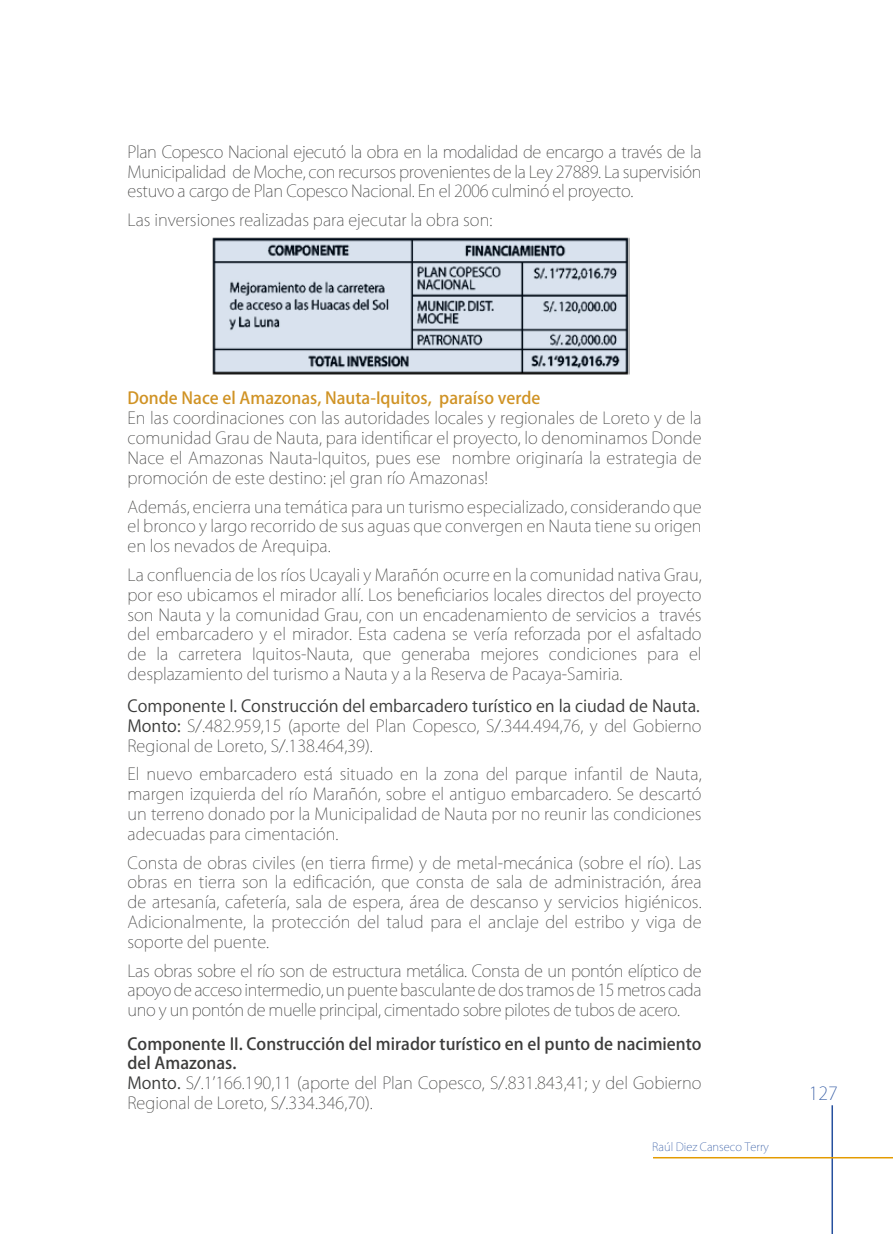
<style>
.page{position:relative;width:893px;height:1234px;background:#fff}
.page>*{position:absolute;margin:0;border:0;box-sizing:border-box;transform-origin:0 0}
.t1{font:200 18px "Koz Go Pro";color:#26509e}
.t2{font:200 16.5px/19.8px "Koz Go Pro";color:#3c3c3b;text-align:justify}
.t3{font:500 16.5px "Koz Go Pro";color:#d09325}
.t4{font:200 11.25px "Koz Go Pro";color:#26509e}
.s1{font-weight:400}
.s2{font-weight:500}
</style>
<div class="page">
<hr style="left:831px;top:1104px;width:2px;height:129px;background:#26509e">
<hr style="left:653px;top:1156px;width:240px;height:2px;background:#e49b00">
<img style="left:212px;top:237px;width:417px;height:138px">
<svg style="left:213px;top:238px;width:415px;height:133px;background:#b3bcc8"></svg>
<p class="t2" style="left:128px;top:142px;width:576px">Plan Copesco Nacional ejecutó la obra en la modalidad de encargo a través de la Municipalidad de Moche, con recursos provenientes de la Ley 27889. La supervisión estuvo a cargo de Plan Copesco Nacional. En el 2006 culminó el proyecto.</p>
<p class="t2" style="left:128px;top:210px;width:366px">Las inversiones realizadas para ejecutar la obra son:</p>
<p class="t3" style="left:128px;top:388px;width:414px">Donde Nace el Amazonas, Nauta-Iquitos, paraíso verde</p>
<p class="t2" style="left:128px;top:408px;width:576px">En las coordinaciones con las autoridades locales y regionales de Loreto y de la comunidad Grau de Nauta, para identificar el proyecto, lo denominamos Donde Nace el Amazonas Nauta-Iquitos, pues ese nombre originaría la estrategia de promoción de este destino: ¡el gran río Amazonas!</p>
<p class="t2" style="left:128px;top:496px;width:576px">Además, encierra una temática para un turismo especializado, considerando que el bronco y largo recorrido de sus aguas que convergen en Nauta tiene su origen en los nevados de Arequipa.</p>
<p class="t2" style="left:128px;top:564px;width:576px">La confluencia de los ríos Ucayali y Marañón ocurre en la comunidad nativa Grau, por eso ubicamos el mirador allí. Los beneficiarios locales directos del proyecto son Nauta y la comunidad Grau, con un encadenamiento de servicios a través del embarcadero y el mirador. Esta cadena se vería reforzada por el asfaltado de la carretera Iquitos-Nauta, que generaba mejores condiciones para el desplazamiento del turismo a Nauta y a la Reserva de Pacaya-Samiria.</p>
<p class="t2" style="left:128px;top:695px;width:576px"><span class="s1">Componente I. Construcción del embarcadero turístico en la ciudad de Nauta.<br>Monto:</span> S/.482.959,15 (aporte del Plan Copesco, S/.344.494,76, y del Gobierno Regional de Loreto, S/.138.464,39).</p>
<p class="t2" style="left:128px;top:764px;width:576px">El nuevo embarcadero está situado en la zona del parque infantil de Nauta, margen izquierda del río Marañón, sobre el antiguo embarcadero. Se descartó un terreno donado por la Municipalidad de Nauta por no reunir las condiciones adecuadas para cimentación.</p>
<p class="t2" style="left:128px;top:852px;width:576px">Consta de obras civiles (en tierra firme) y de metal-mecánica (sobre el río). Las obras en tierra son la edificación, que consta de sala de administración, área de artesanía, cafetería, sala de espera, área de descanso y servicios higiénicos.<br>Adicionalmente, la protección del talud para el anclaje del estribo y viga de soporte del puente.</p>
<p class="t2" style="left:128px;top:960px;width:576px">Las obras sobre el río son de estructura metálica. Consta de un pontón elíptico de apoyo de acceso intermedio, un puente basculante de dos tramos de 15 metros cada uno y un pontón de muelle principal, cimentado sobre pilotes de tubos de acero.</p>
<p class="t2" style="left:128px;top:1033px;width:576px;text-align:left"><span class="s2">Componente II. Construcción del mirador turístico en el punto de nacimiento del Amazonas.<br></span><span class="s1">Monto.</span> S/.1’166.190,11 (aporte del Plan Copesco, S/.831.843,41; y del Gobierno Regional de Loreto, S/.334.346,70).</p>
<p class="t4" style="left:652px;top:1138px;width:118px">Raúl Diez Canseco Terry</p>
<p class="t1" style="left:809px;top:1081px;width:30px">127</p>
</div>
